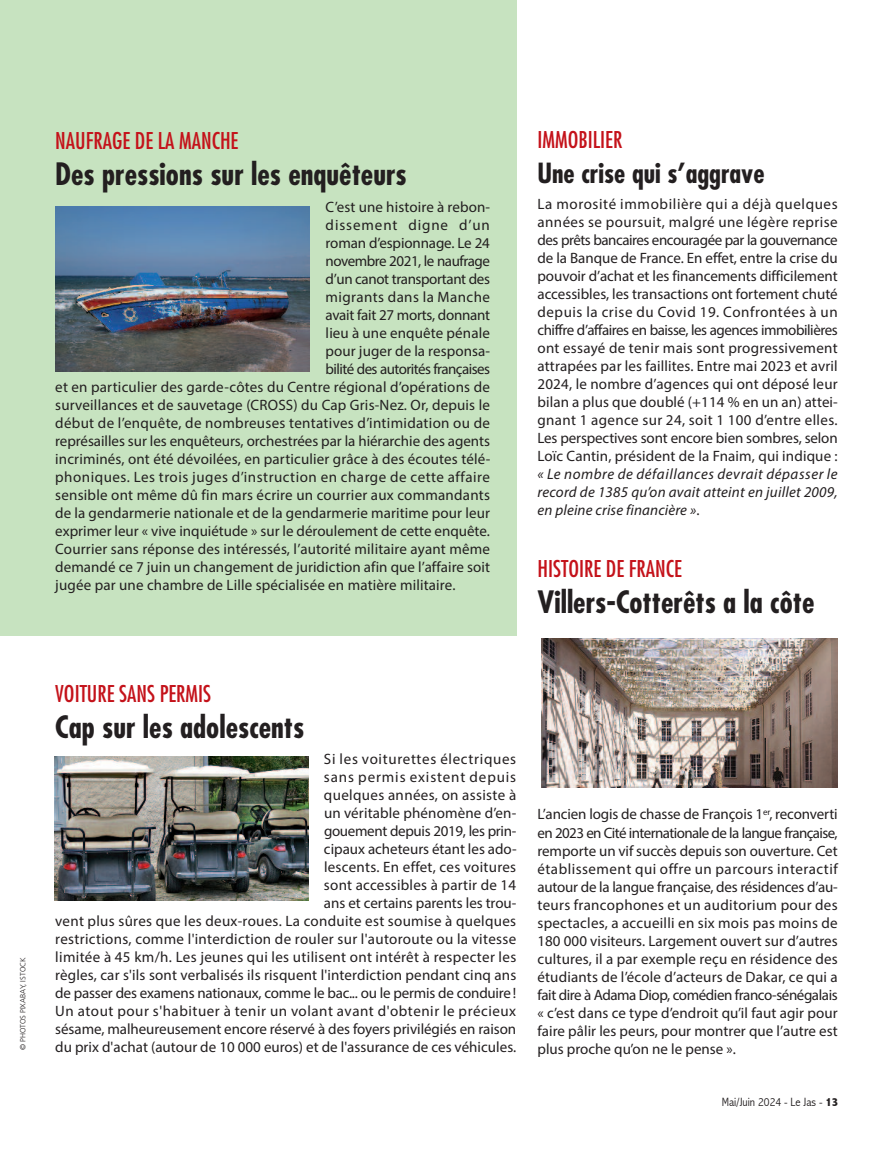
<style>
.page{position:relative;width:893px;height:1149px;background:#fff}
.page>*{position:absolute;margin:0;border:0;box-sizing:border-box;transform-origin:0 0}
.t1{font:700 condensed 30px "Futura Std";color:#231f20}
.t2{font:700 condensed 27px "Futura Std";color:#231f20}
.t3{font:condensed 22.5px "Futura Std";color:#c4121a}
.t4{font:15px/18px "Myriad Pro";letter-spacing:.01em;color:#231f20;text-align:justify}
.t5{font:italic 15px/18px "Myriad Pro";letter-spacing:.01em;color:#231f20;text-align:justify}
.t6{font:15px "Myriad Pro";letter-spacing:.035em;color:#231f20}
.t7{font:15px "Myriad Pro";letter-spacing:-.035em;color:#231f20}
.t8{font:15px "Myriad Pro";letter-spacing:-.025em;color:#231f20}
.t9{font:15px "Myriad Pro";letter-spacing:-.02em;color:#231f20}
.t10{font:15px "Myriad Pro";letter-spacing:-.03em;color:#231f20}
.t11{font:15px "Myriad Pro";letter-spacing:-.01em;color:#231f20}
.t12{font:15px "Myriad Pro";letter-spacing:.06em;color:#231f20}
.t13{font:300 condensed 12px "Abadi";color:#231f20;scale:1.05 1}
.t14{font:300 7.5px "Frutiger";color:#231f20}
.s1{font-style:normal}
.s2{font-weight:800}
</style>
<div class="page">
<div style="left:0;top:0;width:516px;height:636px;background:#c7e3c0"></div>
<img style="left:55px;top:756px;width:254px;height:143px">
<img style="left:541px;top:638px;width:297px;height:149px">
<img style="left:55px;top:207px;width:255px;height:164px">
<h3 class="t3" style="left:55px;top:131px;width:185px">NAUFRAGE DE LA MANCHE</h3>
<h1 class="t1" style="left:55px;top:161px;width:353px">Des pressions sur les enquêteurs</h1>
<p class="t4" style="left:326px;top:199px;width:166px">C’est une histoire à rebon-</p>
<p class="t12" style="left:326px;top:219px;width:166px">dissement digne d’un</p>
<p class="t11" style="left:326px;top:237px;width:166px">roman d’espionnage. Le 24</p>
<p class="t10" style="left:326px;top:255px;width:166px">novembre 2021, le naufrage</p>
<p class="t8" style="left:326px;top:273px;width:166px">d’un canot transportant des</p>
<p class="t4" style="left:326px;top:289px;width:166px">migrants dans la Manche</p>
<p class="t9" style="left:326px;top:309px;width:166px">avait fait 27 morts, donnant</p>
<p class="t4" style="left:326px;top:325px;width:166px">lieu à une enquête pénale</p>
<p class="t4" style="left:326px;top:343px;width:166px">pour juger de la responsa-</p>
<p class="t7" style="left:326px;top:363px;width:166px">bilité des autorités françaises</p>
<p class="t4" style="left:55px;top:379px;width:436px">et en particulier des garde-côtes du Centre régional d’opérations de</p>
<p class="t4" style="left:55px;top:397px;width:436px">surveillances et de sauvetage (CROSS) du Cap Gris-Nez. Or, depuis le</p>
<p class="t4" style="left:55px;top:415px;width:436px">début de l’enquête, de nombreuses tentatives d’intimidation ou de</p>
<p class="t4" style="left:55px;top:433px;width:436px">représailles sur les enquêteurs, orchestrées par la hiérarchie des agents</p>
<p class="t4" style="left:55px;top:451px;width:437px">incriminés, ont été dévoilées, en particulier grâce à des écoutes télé-</p>
<p class="t6" style="left:55px;top:471px;width:436px">phoniques. Les trois juges d’instruction en charge de cette affaire</p>
<p class="t4" style="left:55px;top:487px;width:436px">sensible ont même dû fin mars écrire un courrier aux commandants</p>
<p class="t4" style="left:55px;top:505px;width:436px">de la gendarmerie nationale et de la gendarmerie maritime pour leur</p>
<p class="t4" style="left:55px;top:523px;width:436px">exprimer leur « vive inquiétude » sur le déroulement de cette enquête.</p>
<p class="t4" style="left:55px;top:541px;width:436px">Courrier sans réponse des intéressés, l’autorité militaire ayant même</p>
<p class="t4" style="left:55px;top:559px;width:436px">demandé ce 7 juin un changement de juridiction afin que l’affaire soit</p>
<p class="t4" style="left:55px;top:577px;width:402px">jugée par une chambre de Lille spécialisée en matière militaire.</p>
<h3 class="t3" style="left:537px;top:129px;width:86px">IMMOBILIER</h3>
<h2 class="t2" style="left:537px;top:161px;width:229px">Une crise qui s’aggrave</h2>
<p class="t4" style="left:537px;top:196px;width:302px">La morosité immobilière qui a déjà quelques années se poursuit, malgré une légère reprise des prêts bancaires encouragée par la gouvernance de la Banque de France. En effet, entre la crise du pouvoir d’achat et les financements difficilement accessibles, les transactions ont fortement chuté depuis la crise du Covid 19. Confrontées à un chiffre d’affaires en baisse, les agences immobilières ont essayé de tenir mais sont progressivement attrapées par les faillites. Entre mai 2023 et avril 2024, le nombre d’agences qui ont déposé leur bilan a plus que doublé (+114 % en un an) attei&shy;gnant 1 agence sur 24, soit 1 100 d’entre elles.<br>Les perspectives sont encore bien sombres, selon Loïc Cantin, président de la Fnaim, qui indique :</p>
<p class="t5" style="left:537px;top:466px;width:302px">« Le nombre de défaillances devrait dépasser le record de 1385 qu’on avait atteint en juillet 2009, en pleine crise financière »<span class="s1">.</span></p>
<h3 class="t3" style="left:537px;top:558px;width:146px">HISTOIRE DE FRANCE</h3>
<h1 class="t1" style="left:537px;top:588px;width:278px">Villers-Cotterêts a la côte</h1>
<p class="t14" style="left:20px;top:1049px;width:94px;rotate:-90deg">© PHOTOS PIXABAY, ISTOCK</p>
<h3 class="t3" style="left:55px;top:683px;width:157px">VOITURE SANS PERMIS</h3>
<h1 class="t1" style="left:55px;top:713px;width:251px">Cap sur les adolescents</h1>
<p class="t4" style="left:55px;top:751px;width:463px;text-align:right">Si les voiturettes électriques<br>sans permis existent depuis<br>quelques années, on assiste à<br>un véritable phénomène d’en-<br>gouement depuis 2019, les prin-<br>cipaux acheteurs étant les ado-<br>lescents. En effet, ces voitures<br>sont accessibles à partir de 14<br>ans et certains parents les trou-<br>vent plus sûres que les deux-roues. La conduite est soumise à quelques restrictions, comme l'interdiction de rouler sur l'autoroute ou la vitesse limitée à 45 km/h. Les jeunes qui les utilisent ont intérêt à respecter les règles, car s'ils sont verbalisés ils risquent l'interdiction pendant cinq ans de passer des examens nationaux, comme le bac... ou le permis de conduire!<br>Un atout pour s'habituer à tenir un volant avant d'obtenir le précieux sésame, malheureusement encore réservé à des foyers privilégiés en raison du prix d'achat (autour de 10 000 euros) et de l'assurance de ces véhicules.</p>
<p class="t4" style="left:537px;top:806px;width:302px">L’ancien logis de chasse de François 1<sup>er</sup>, reconverti en 2023 en Cité internationale de la langue française, remporte un vif succès depuis son ouverture. Cet établissement qui offre un parcours interactif autour de la langue française, des résidences d’au&shy;teurs francophones et un auditorium pour des spectacles, a accueilli en six mois pas moins de 180 000 visiteurs. Largement ouvert sur d’autres cultures, il a par exemple reçu en résidence des étudiants de l’école d’acteurs de Dakar, ce qui a fait dire à Adama Diop, comédien franco-sénégalais « c’est dans ce type d’endroit qu’il faut agir pour faire pâlir les peurs, pour montrer que l’autre est plus proche qu’on ne le pense ».</p>
<p class="t13" style="left:722px;top:1094px;width:112px">Mai/Juin 2024 - Le Jas - <span class="s2">13</span></p>
</div>
